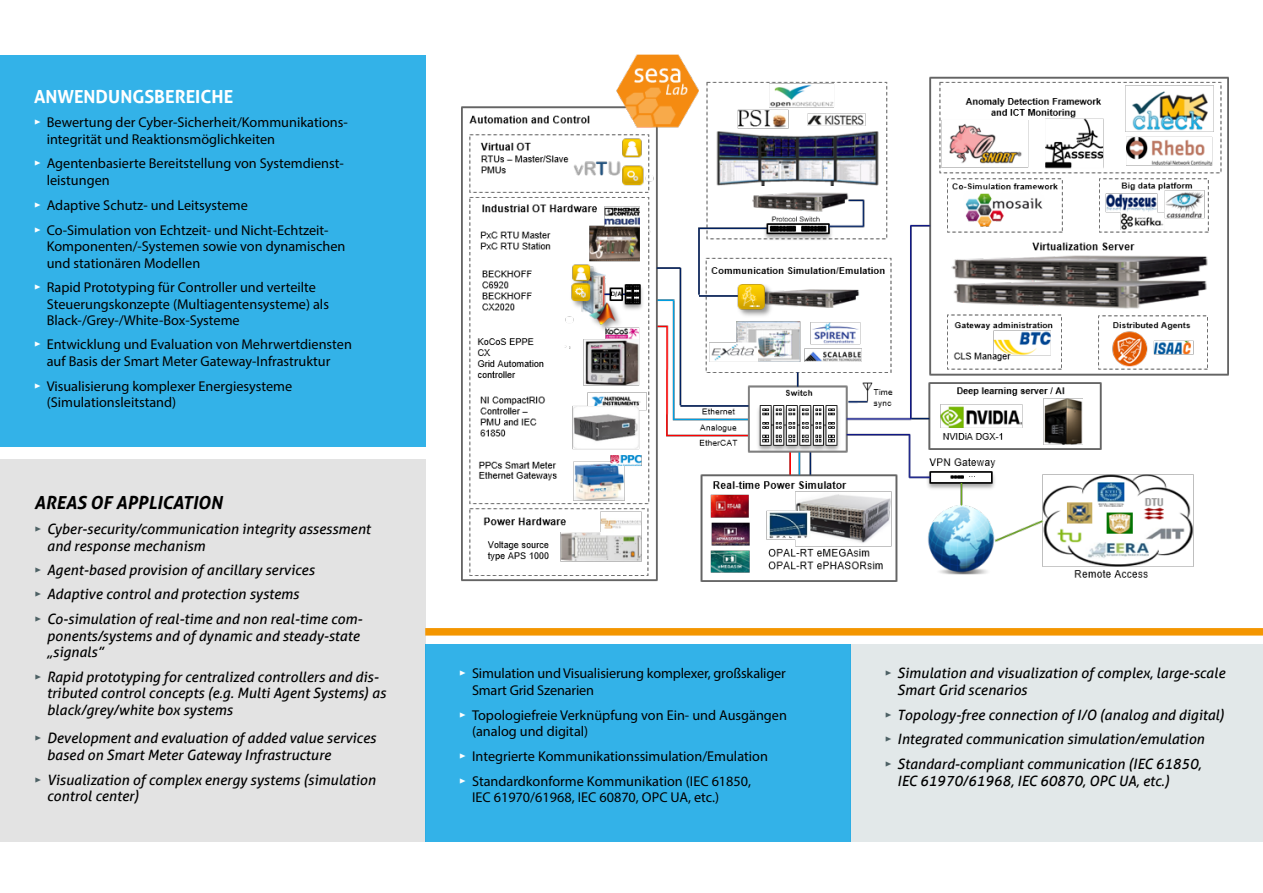
<style>
.page{position:relative;width:1263px;height:893px;background:#fff}
.page>*{position:absolute;margin:0;border:0;box-sizing:border-box;transform-origin:0 0}
.t1{font:700 18px "Aller";color:#fff}
.t2{font:italic 700 18px "Aller";color:#000}
.t3{font:14.25px/16.5px "Myriad Pro";color:#000}
.t4{font:italic 14.25px/16.5px "Aller";color:#000}
.s1{font-family:"Meta OT";font-weight:700;color:#fff}
.s2{font-family:"Meta OT";font-weight:900;font-style:normal;color:#4d6165}
</style>
<div class="page">
<div style="left:0;top:460px;width:425px;height:382px;background:#e3e3e3"></div>
<div style="left:0;top:55px;width:425px;height:391px;background:#33b2e8"></div>
<div style="left:850px;top:645px;width:413px;height:197px;background:#e2e8e9"></div>
<div style="left:425px;top:645px;width:425px;height:197px;background:#33b2e8"></div>
<div style="left:425px;top:628px;width:838px;height:8px;background:#f49600"></div>
<img style="left:461px;top:55px;width:768px;height:527px">
<p class="t1" style="left:34px;top:85px;width:201px">ANWENDUNGSBEREICHE</p>
<p class="t3" style="left:47px;top:114px;width:303px;text-indent:-13px"><span class="s1">▸</span> Bewertung der Cyber-Sicherheit/Kommunikations&shy;integrität und Reaktionsmöglichkeiten</p>
<p class="t3" style="left:47px;top:155px;width:298px;text-indent:-13px"><span class="s1">▸</span> Agentenbasierte Bereitstellung von Systemdienst&shy;leistungen</p>
<p class="t3" style="left:34px;top:192px;width:296px;line-height:24.8px"><span class="s1">▸</span> Adaptive Schutz- und Leitsysteme<br><span class="s1">▸</span> Co-Simulation von Echtzeit- und Nicht-Echtzeit-</p>
<p class="t3" style="left:47px;top:238px;width:300px">Komponenten/-Systemen sowie von dynamischen und stationären Modellen</p>
<p class="t3" style="left:47px;top:279px;width:284px;text-indent:-13px"><span class="s1">▸</span> Rapid Prototyping für Controller und verteilte<br>Steuerungskonzepte (Multiagentensysteme) als<br>Black-/Grey-/White-Box-Systeme</p>
<p class="t3" style="left:47px;top:336px;width:307px;text-indent:-13px"><span class="s1">▸</span> Entwicklung und Evaluation von Mehrwertdiensten auf Basis der Smart Meter Gateway-Infrastruktur</p>
<p class="t3" style="left:47px;top:378px;width:247px;text-indent:-13px"><span class="s1">▸</span> Visualisierung komplexer Energiesysteme (Simulationsleitstand)</p>
<p class="t2" style="left:34px;top:492px;width:190px">AREAS OF APPLICATION</p>
<p class="t4" style="left:47px;top:521px;width:325px;text-indent:-13px"><span class="s2">▸</span> Cyber-security/communication integrity assessment and response mechanism</p>
<p class="t4" style="left:34px;top:557px;width:330px;line-height:24.8px"><span class="s2">▸</span> Agent-based provision of ancillary services<br><span class="s2">▸</span> Adaptive control and protection systems<br><span class="s2">▸</span> Co-simulation of real-time and non real-time com-</p>
<p class="t4" style="left:47px;top:627px;width:314px">ponents/systems and of dynamic and steady-state „signals”</p>
<p class="t4" style="left:47px;top:669px;width:341px;text-indent:-13px"><span class="s2">▸</span> Rapid prototyping for centralized controllers and dis&shy;tributed control concepts (e.g. Multi Agent Systems) as black/grey/white box systems</p>
<p class="t4" style="left:47px;top:730px;width:331px;text-indent:-13px"><span class="s2">▸</span> Development and evaluation of added value services based on Smart Meter Gateway Infrastructure</p>
<p class="t4" style="left:47px;top:771px;width:330px;text-indent:-13px"><span class="s2">▸</span> Visualization of complex energy systems (simulation control center)</p>
<p class="t3" style="left:472px;top:665px;width:315px;text-indent:-13px"><span class="s1">▸</span> Simulation und Visualisierung komplexer, großskaliger<br>Smart Grid Szenarien</p>
<p class="t3" style="left:472px;top:706px;width:316px;text-indent:-13px"><span class="s1">▸</span> Topologiefreie Verknüpfung von Ein- und Ausgängen (analog und digital)</p>
<p class="t3" style="left:459px;top:743px;width:310px;line-height:24.8px"><span class="s1">▸</span> Integrierte Kommunikationssimulation/Emulation <span class="s1">▸</span> Standardkonforme Kommunikation (IEC 61850,</p>
<p class="t3" style="left:472px;top:789px;width:249px">IEC 61970/61968, IEC 60870, OPC UA, etc.)</p>
<p class="t4" style="left:897px;top:665px;width:329px;text-indent:-13px"><span class="s2">▸</span> Simulation and visualization of complex, large-scale<br>Smart Grid scenarios</p>
<p class="t4" style="left:884px;top:702px;width:341px;line-height:24.8px"><span class="s2">▸</span> Topology-free connection of I/O (analog and digital) <span class="s2">▸</span> Integrated communication simulation/emulation<br><span class="s2">▸</span> Standard-compliant communication (IEC 61850,</p>
<p class="t4" style="left:897px;top:772px;width:274px">IEC 61970/61968, IEC 60870, OPC UA, etc.)</p>
</div>
